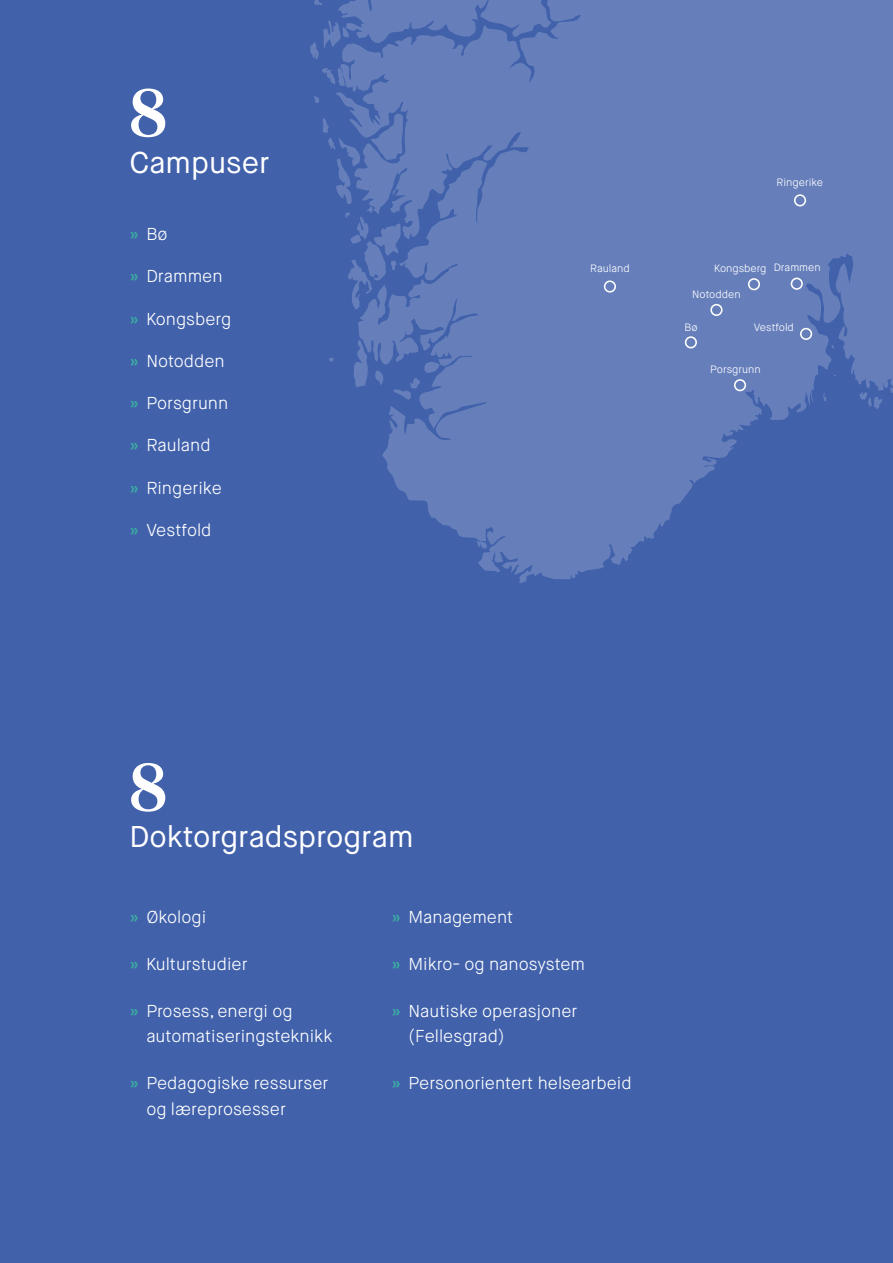
<style>
.page{position:relative;width:893px;height:1263px;background:#4161ab}
.page>*{position:absolute;margin:0;border:0;box-sizing:border-box;transform-origin:0 0}
.t1{font:500 67.5px "Tiempos Headline";color:#fff}
.t2{font:30px "Maison Neue";color:#fff}
.t3{font:300 17.25px/25.5px "Maison Neue";color:#fff}
.t4{font:300 10.65px "Maison Neue";color:#fff}
.s1{font-weight:600;color:#3bafa2}
</style>
<div class="page">
<svg style="left:310px;top:0;width:583px;height:583px;fill:#667fbb"></svg>
<div style="left:794px;top:194px;width:12px;height:12px;border:2px solid #fff;border-radius:50%"></div>
<div style="left:791px;top:278px;width:12px;height:12px;border:2px solid #fff;border-radius:50%"></div>
<div style="left:748px;top:278px;width:12px;height:12px;border:2px solid #fff;border-radius:50%"></div>
<div style="left:800px;top:328px;width:12px;height:12px;border:2px solid #fff;border-radius:50%"></div>
<div style="left:734px;top:379px;width:12px;height:12px;border:2px solid #fff;border-radius:50%"></div>
<div style="left:685px;top:336px;width:12px;height:12px;border:2px solid #fff;border-radius:50%"></div>
<div style="left:710px;top:304px;width:12px;height:12px;border:2px solid #fff;border-radius:50%"></div>
<div style="left:604px;top:280px;width:12px;height:13px;border:2px solid #fff;border-radius:50%"></div>
<h1 class="t1" style="left:129px;top:66px;width:39px">8</h1>
<h2 class="t2" style="left:129px;top:143px;width:142px">Campuser</h2>
<p class="t3" style="left:129px;top:221px;width:40px"><span class="s1">»</span> Bø</p>
<p class="t3" style="left:129px;top:264px;width:95px"><span class="s1">»</span> Drammen</p>
<p class="t3" style="left:129px;top:306px;width:103px"><span class="s1">»</span> Kongsberg</p>
<p class="t3" style="left:129px;top:348px;width:97px"><span class="s1">»</span> Notodden</p>
<p class="t3" style="left:129px;top:390px;width:101px"><span class="s1">»</span> Porsgrunn</p>
<p class="t3" style="left:129px;top:433px;width:83px"><span class="s1">»</span> Rauland</p>
<p class="t3" style="left:129px;top:475px;width:94px"><span class="s1">»</span> Ringerike</p>
<p class="t3" style="left:129px;top:517px;width:84px"><span class="s1">»</span> Vestfold</p>
<h1 class="t1" style="left:129px;top:741px;width:39px">8</h1>
<h2 class="t2" style="left:129px;top:818px;width:286px">Doktorgradsprogram</h2>
<p class="t4" style="left:777px;top:176px;width:48px">Ringerike</p>
<p class="t4" style="left:590px;top:262px;width:41px">Rauland</p>
<p class="t4" style="left:714px;top:262px;width:108px">Kongsberg Drammen</p>
<p class="t4" style="left:692px;top:288px;width:50px">Notodden</p>
<p class="t4" style="left:684px;top:321px;width:15px">Bø</p>
<p class="t4" style="left:754px;top:320px;width:42px">Vestfold</p>
<p class="t4" style="left:710px;top:363px;width:52px">Porsgrunn</p>
<p class="t3" style="left:129px;top:905px;width:78px"><span class="s1">»</span> Økologi</p>
<p class="t3" style="left:129px;top:951px;width:120px"><span class="s1">»</span> Kulturstudier</p>
<p class="t3" style="left:146px;top:998px;width:188px;text-indent:-17px"><span class="s1">»</span> Prosess, energi og automatiseringsteknikk</p>
<p class="t3" style="left:146px;top:1070px;width:184px;text-indent:-17px"><span class="s1">»</span> Pedagogiske ressurser og læreprosesser</p>
<p class="t3" style="left:391px;top:905px;width:123px"><span class="s1">»</span> Management</p>
<p class="t3" style="left:391px;top:951px;width:195px"><span class="s1">»</span> Mikro- og nanosystem</p>
<p class="t3" style="left:408px;top:998px;width:170px;text-indent:-17px"><span class="s1">»</span> Nautiske operasjoner (Fellesgrad)</p>
<p class="t3" style="left:391px;top:1070px;width:242px"><span class="s1">»</span> Personorientert helsearbeid</p>
</div>
